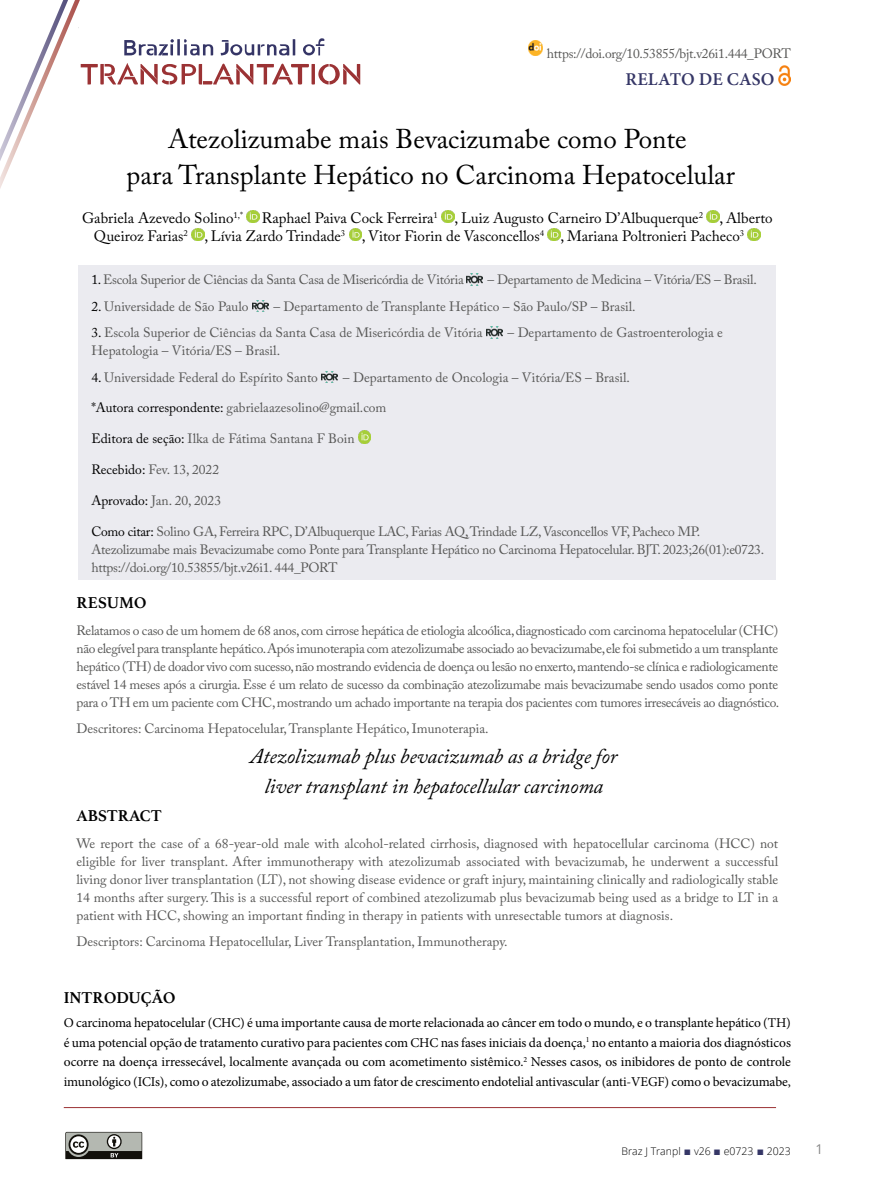
<style>
.page{position:relative;width:893px;height:1191px;background:#fff}
.page>*{position:absolute;margin:0;border:0;box-sizing:border-box;transform-origin:0 0}
.t1{font:27px/36px "Adobe Caslon Pro";color:#000;text-align:center}
.t2{font:italic 21px/30px "Adobe Caslon Pro";letter-spacing:-.005em;color:#000;text-align:center}
.t3{font:600 18px "Minion Pro";letter-spacing:.01em;color:#353666}
.t4{font:700 16.5px "Athelas";color:#000}
.t5{font:15px/18px "Adobe Caslon Pro";color:#000}
.t6{font:13.5px/18px "Adobe Caslon Pro";color:#575756;text-align:justify}
.t7{font:13.5px/19.5px "Minion Pro";letter-spacing:-.01em;color:#000;text-align:justify}
.t8{font:13.5px/18px "Adobe Caslon Pro";letter-spacing:-.02em;color:#575756}
.t9{font:13.5px "Open Sans";color:#878787}
.t10{font:300 10.5px "Open Sans";color:#000}
.s1{color:#000}
.s2{font-family:"Times New Roman";font-weight:400;font-size:12px;color:#353666}
</style>
<div class="page">
<svg style="left:442px;top:210px;width:13px;height:13px"></svg>
<svg style="left:707px;top:210px;width:13px;height:13px"></svg>
<svg style="left:548px;top:228px;width:13px;height:13px"></svg>
<svg style="left:748px;top:228px;width:13px;height:13px"></svg>
<div style="left:79px;top:265px;width:697px;height:315px;background:#ebebf0"></div>
<img style="left:467px;top:273px;width:16px;height:12px">
<img style="left:252px;top:300px;width:16px;height:12px">
<img style="left:486px;top:326px;width:16px;height:12px">
<img style="left:321px;top:371px;width:17px;height:12px">
<svg style="left:358px;top:430px;width:13px;height:13px"></svg>
<svg style="left:0;top:0;width:362px;height:241px"></svg>
<img style="left:528px;top:41px;width:15px;height:14px">
<img style="left:778px;top:66px;width:12px;height:19px">
<hr style="left:64px;top:1107px;width:712px;height:1px;background:#9b3134">
<svg style="left:65px;top:1131px;width:78px;height:28px;background:#858681"></svg>
<p class="t8" style="left:547px;top:45px;width:245px">https://doi.org/10.53855/bjt.v26i1.444_PORT</p>
<h3 class="t3" style="left:626px;top:67px;width:150px">RELATO DE CASO</h3>
<h1 class="t1" style="left:127px;top:120px;width:610px">Atezolizumabe mais Bevacizumabe como Ponte<br>para Transplante Hepático no Carcinoma Hepatocelular</h1>
<p class="t5" style="left:82px;top:209px;width:162px">Gabriela Azevedo Solino<sup>1,*</sup></p>
<p class="t5" style="left:94px;top:209px;width:680px;text-indent:168px">Raphael Paiva Cock Ferreira<sup>1</sup> , Luiz Augusto Carneiro D’Albuquerque<sup>2</sup> , Alberto<br>Queiroz Farias<sup>2</sup> , Lívia Zardo Trindade<sup>3</sup> , Vitor Fiorin de Vasconcellos<sup>4</sup> , Mariana Poltronieri Pacheco<sup>3</sup></p>
<p class="t8" style="left:91px;top:270px;width:374px"><span class="s1">1.</span> Escola Superior de Ciências da Santa Casa de Misericórdia de Vitória</p>
<p class="t8" style="left:487px;top:270px;width:271px">– Departamento de Medicina – Vitória/ES – Brasil.</p>
<p class="t6" style="left:91px;top:297px;width:159px"><span class="s1">2.</span> Universidade de São Paulo</p>
<p class="t6" style="left:273px;top:297px;width:364px">– Departamento de Transplante Hepático – São Paulo/SP – Brasil.</p>
<p class="t6" style="left:91px;top:323px;width:393px"><span class="s1">3.</span> Escola Superior de Ciências da Santa Casa de Misericórdia de Vitória</p>
<p class="t6" style="left:507px;top:323px;width:217px">– Departamento de Gastroenterologia e</p>
<p class="t6" style="left:91px;top:341px;width:190px">Hepatologia – Vitória/ES – Brasil.</p>
<p class="t6" style="left:91px;top:368px;width:228px"><span class="s1">4.</span> Universidade Federal do Espírito Santo</p>
<p class="t6" style="left:343px;top:368px;width:289px">– Departamento de Oncologia – Vitória/ES – Brasil.</p>
<p class="t6" style="left:91px;top:399px;width:297px"><span class="s1">*Autora correspondente:</span> gabrielaazesolino@gmail.com</p>
<p class="t6" style="left:91px;top:429px;width:265px"><span class="s1">Editora de seção:</span> Ilka de Fátima Santana F Boin</p>
<p class="t6" style="left:91px;top:460px;width:129px"><span class="s1">Recebido:</span> Fev. 13, 2022</p>
<p class="t6" style="left:91px;top:491px;width:131px"><span class="s1">Aprovado:</span> Jan. 20, 2023</p>
<p class="t8" style="left:91px;top:522px;width:674px"><span class="s1">Como citar:</span> Solino GA, Ferreira RPC, D’Albuquerque LAC, Farias AQ, Trindade LZ, Vasconcellos VF, Pacheco MP.<br>Atezolizumabe mais Bevacizumabe como Ponte para Transplante Hepático no Carcinoma Hepatocelular. BJT. 2023;26(01):e0723. https://doi.org/10.53855/bjt.v26i1. 444_PORT</p>
<p class="t4" style="left:77px;top:589px;width:71px">RESUMO</p>
<p class="t6" style="left:77px;top:621px;width:704px">Relatamos o caso de um homem de 68 anos, com cirrose hepática de etiologia alcoólica, diagnosticado com carcinoma hepatocelular (CHC) não elegível para transplante hepático. Após imunoterapia com atezolizumabe associado ao bevacizumabe, ele foi submetido a um transplante hepático (TH) de doador vivo com sucesso, não mostrando evidencia de doença ou lesão no enxerto, mantendo-se clínica e radiologicamente estável 14 meses após a cirurgia. Esse é um relato de sucesso da combinação atezolizumabe mais bevacizumabe sendo usados como ponte para o TH em um paciente com CHC, mostrando um achado importante na terapia dos pacientes com tumores irresecáveis ao diagnóstico.</p>
<p class="t6" style="left:77px;top:719px;width:414px">Descritores: Carcinoma Hepatocelular, Transplante Hepático, Imunoterapia.</p>
<h2 class="t2" style="left:250px;top:741px;width:369px">Atezolizumab plus bevacizumab as a bridge for liver transplant in hepatocellular carcinoma</h2>
<p class="t4" style="left:77px;top:802px;width:87px">ABSTRACT</p>
<p class="t6" style="left:77px;top:834px;width:703px">We report the case of a 68-year-old male with alcohol-related cirrhosis, diagnosed with hepatocellular carcinoma (HCC) not eligible for liver transplant. After immunotherapy with atezolizumab associated with bevacizumab, he underwent a successful living donor liver transplantation (LT), not showing disease evidence or graft injury, maintaining clinically and radiologically stable 14 months after surgery. This is a successful report of combined atezolizumab plus bevacizumab being used as a bridge to LT in a patient with HCC, showing an important finding in therapy in patients with unresectable tumors at diagnosis.</p>
<p class="t6" style="left:77px;top:932px;width:432px">Descriptors: Carcinoma Hepatocellular, Liver Transplantation, Immunotherapy.</p>
<p class="t4" style="left:64px;top:984px;width:113px">INTRODUÇÃO</p>
<p class="t7" style="left:64px;top:1013px;width:729px">O carcinoma hepatocelular (CHC) é uma importante causa de morte relacionada ao câncer em todo o mundo, e o transplante hepático (TH) é uma potencial opção de tratamento curativo para pacientes com CHC nas fases iniciais da doença,<sup>1</sup> no entanto a maioria dos diagnósticos ocorre na doença irressecável, localmente avançada ou com acometimento sistêmico.<sup>2</sup> Nesses casos, os inibidores de ponto de controle imunológico (ICIs), como o atezolizumabe, associado a um fator de crescimento endotelial antivascular (anti-VEGF) como o bevacizumabe,</p>
<p class="t10" style="left:622px;top:1144px;width:171px">Braz J Tranpl <span class="s2">■</span> v26 <span class="s2">■</span> e0723 <span class="s2">■</span> 2023</p>
<p class="t9" style="left:816px;top:1139px;width:9px">1</p>
</div>
